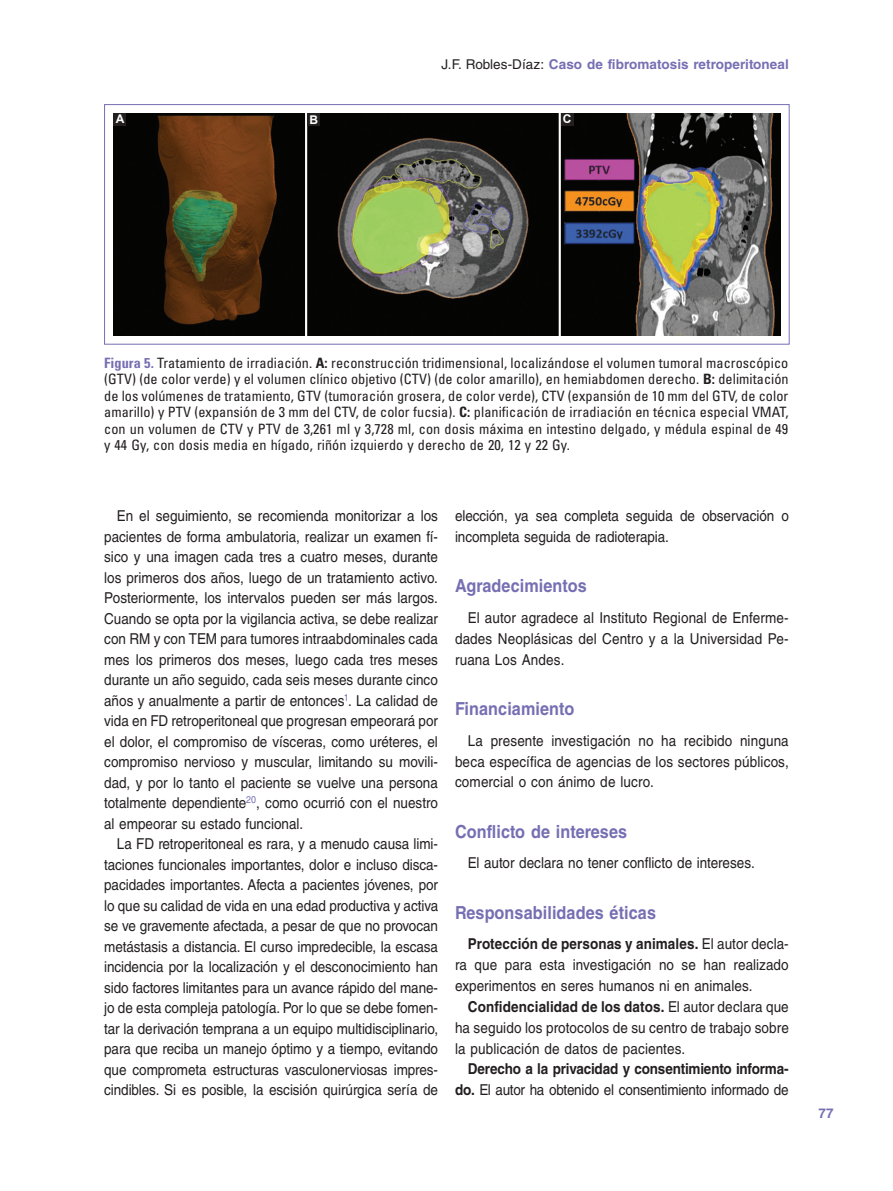
<style>
.page{position:relative;width:893px;height:1191px;background:#fff}
.page>*{position:absolute;margin:0;border:0;box-sizing:border-box;transform-origin:0 0}
.t1{font:700 18px "Helvetica LT Std";letter-spacing:.005em;color:#756fb3;scale:.9 1}
.TX{font:15px/20.5px "Helvetica LT Std";color:#231f20;text-align:justify;scale:.9 1}
.TX-2{font:700 15px/20.9px "Helvetica LT Std";letter-spacing:-.015em;color:#231f20;text-align:right;scale:.9 1}
.FGC{font:condensed 14.25px/16.5px "Univers LT Std";letter-spacing:.005em;color:#231f20;text-align:justify}
.t2{font:700 13.5px "Helvetica LT Std";letter-spacing:.005em;color:#756fb3}
.t3{font:700 12px "Arial";color:#fff}
.s1{font-weight:400;color:#231f20}
.s2{font-weight:700;color:#756fb3}
.s3{font-weight:700}
.s4{font-weight:400}
</style>
<div class="page">
<img style="left:113px;top:113px;width:668px;height:222px">
<div style="left:561px;top:113px;width:13px;height:13px;background:#231f20"></div>
<div style="left:307px;top:113px;width:13px;height:13px;background:#231f20"></div>
<div style="left:113px;top:114px;width:13px;height:12px;background:#231f20"></div>
<div style="left:104px;top:104px;width:685px;height:240px;border:1px solid #756fb3"></div>
<p class="t2" style="left:441px;top:56px;width:349px"><span class="s1">J.F. Robles-Díaz:</span> Caso de fibromatosis retroperitoneal</p>
<p class="t3" style="left:116px;top:110px;width:10px">A</p>
<p class="t3" style="left:310px;top:111px;width:10px">B</p>
<p class="t3" style="left:563px;top:110px;width:10px">C</p>
<p class="FGC" style="left:104px;top:354px;width:686px"><span class="s2">Figura 5.</span> Tratamiento de irradiación. <span class="s3">A:</span> reconstrucción tridimensional, localizándose el volumen tumoral macroscópico (GTV) (de color verde) y el volumen clínico objetivo (CTV) (de color amarillo), en hemiabdomen derecho. <span class="s3">B:</span> delimitación de los volúmenes de tratamiento, GTV (tumoración grosera, de color verde), CTV (expansión de 10 mm del GTV, de color amarillo) y PTV (expansión de 3 mm del CTV, de color fucsia). <span class="s3">C:</span> planificación de irradiación en técnica especial VMAT, con un volumen de CTV y PTV de 3,261 ml y 3,728 ml, con dosis máxima en intestino delgado, y médula espinal de 49 y 44 Gy, con dosis media en hígado, riñón izquierdo y derecho de 20, 12 y 22 Gy.</p>
<p class="TX" style="left:104px;top:506px;width:372px;text-indent:13px">En el seguimiento, se recomienda monitorizar a los pacientes de forma ambulatoria, realizar un examen fí&shy;sico y una imagen cada tres a cuatro meses, durante los primeros dos años, luego de un tratamiento activo.<br>Posteriormente, los intervalos pueden ser más largos.<br>Cuando se opta por la vigilancia activa, se debe realizar con RM y con TEM para tumores intraabdominales cada mes los primeros dos meses, luego cada tres meses durante un año seguido, cada seis meses durante cinco años y anualmente a partir de entonces<sup>1</sup>. La calidad de vida en FD retroperitoneal que progresan empeorará por el dolor, el compromiso de vísceras, como uréteres, el compromiso nervioso y muscular, limitando su movili&shy;dad, y por lo tanto el paciente se vuelve una persona totalmente dependiente<sup>20</sup>, como ocurrió con el nuestro al empeorar su estado funcional.</p>
<p class="TX" style="left:104px;top:833px;width:373px;text-indent:13px">La FD retroperitoneal es rara, y a menudo causa limi&shy;taciones funcionales importantes, dolor e incluso disca&shy;pacidades importantes. Afecta a pacientes jóvenes, por lo que su calidad de vida en una edad productiva y activa se ve gravemente afectada, a pesar de que no provocan metástasis a distancia. El curso impredecible, la escasa incidencia por la localización y el desconocimiento han sido factores limitantes para un avance rápido del mane&shy;jo de esta compleja patología. Por lo que se debe fomen&shy;tar la derivación temprana a un equipo multidisciplinario, para que reciba un manejo óptimo y a tiempo, evitando que comprometa estructuras vasculonerviosas impres&shy;cindibles. Si es posible, la escisión quirúrgica sería de</p>
<p class="TX" style="left:455px;top:505px;width:372px">elección, ya sea completa seguida de observación o incompleta seguida de radioterapia.</p>
<h1 class="t1" style="left:455px;top:575px;width:148px">Agradecimientos</h1>
<p class="TX" style="left:455px;top:607px;width:372px;text-indent:13px">El autor agradece al Instituto Regional de Enferme&shy;dades Neoplásicas del Centro y a la Universidad Pe&shy;ruana Los Andes.</p>
<h1 class="t1" style="left:455px;top:697px;width:134px">Financiamiento</h1>
<p class="TX" style="left:455px;top:730px;width:372px;text-indent:13px">La presente investigación no ha recibido ninguna beca específica de agencias de los sectores públicos, comercial o con ánimo de lucro.</p>
<h1 class="t1" style="left:455px;top:820px;width:193px">Conflicto de intereses</h1>
<p class="TX" style="left:468px;top:852px;width:320px">El autor declara no tener conflicto de intereses.</p>
<h1 class="t1" style="left:455px;top:901px;width:225px">Responsabilidades éticas</h1>
<p class="TX" style="left:455px;top:933px;width:372px;text-indent:13px"><span class="s3">Protección de personas y animales.</span> El autor decla&shy;ra que para esta investigación no se han realizado experimentos en seres humanos ni en animales.</p>
<p class="TX" style="left:455px;top:996px;width:372px;text-indent:13px"><span class="s3">Confidencialidad de los datos.</span> El autor declara que ha seguido los protocolos de su centro de trabajo sobre la publicación de datos de pacientes.</p>
<p class="TX-2" style="left:455px;top:1058px;width:372px">Derecho a la privacidad y consentimiento informa&shy;do. <span class="s4">El autor ha obtenido el consentimiento informado de</span></p>
<p class="t2" style="left:819px;top:1104px;width:17px">77</p>
</div>
